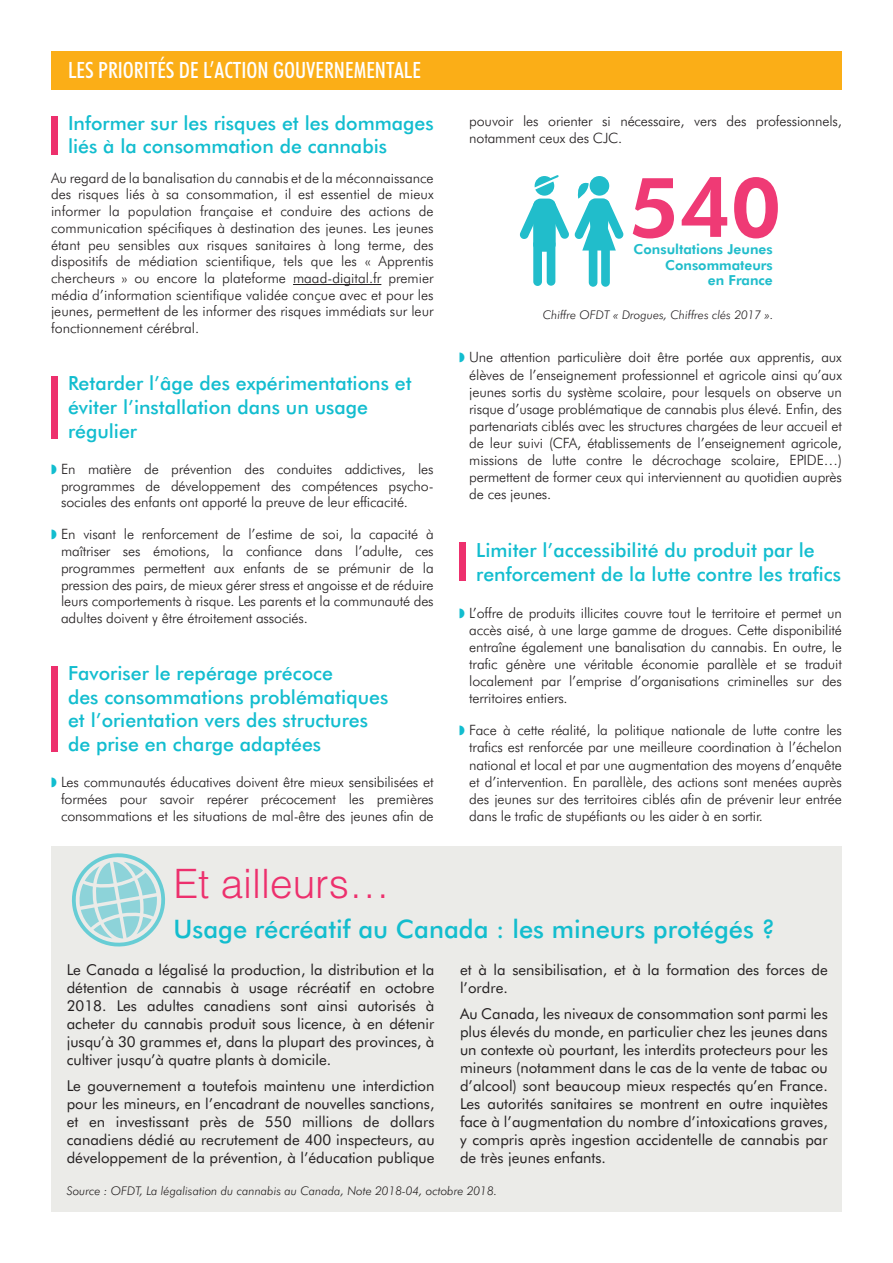
<style>
.page{position:relative;width:893px;height:1263px;background:#fff}
.page>*{position:absolute;margin:0;border:0;box-sizing:border-box;transform-origin:0 0}
.t1{font:800 82.8px "Futura BT";color:#ef3a75}
.t2{font:300 40.5px "Helvetica LT Std";color:#ed306d}
.t3{font:500 25.5px "Futura BT";color:#13bdce}
.t4{font:500 condensed 22.5px "Futura BT";color:#fff}
.t5{font:500 19.5px/23.5px "Futura BT";color:#12bdcf}
.t6{font:15px/18px "Futura BT";color:#231f20;text-align:justify}
.t7{font:300 14.25px/17.1px "Futura BT";letter-spacing:-.01em;color:#231f20;text-align:justify}
.t8{font:800 13.8px/15.6px "Futura BT";color:#21bdcb;text-align:right}
.t9{font:italic 300 12px "Futura BT";color:#231f20}
</style>
<div class="page">
<div style="left:51px;top:51px;width:791px;height:38px;background:#fbae17"></div>
<div style="left:51px;top:846px;width:791px;height:366px;background:#ebebe8"></div>
<hr style="left:293px;top:284px;width:88px;height:1px;background:#231f20">
<div style="left:51px;top:116px;width:6px;height:38px;background:#ed306d"></div>
<div style="left:459px;top:543px;width:7px;height:38px;background:#ed306d"></div>
<div style="left:51px;top:376px;width:6px;height:62px;background:#ed306d"></div>
<div style="left:51px;top:666px;width:6px;height:86px;background:#ed306d"></div>
<svg style="left:72px;top:853px;width:94px;height:94px"></svg>
<div style="left:589px;top:245px;width:8px;height:42px;background:#21bdcb;border-radius:4px"></div>
<div style="left:601px;top:245px;width:9px;height:42px;background:#21bdcb;border-radius:4px"></div>
<div style="left:533px;top:240px;width:9px;height:46px;background:#21bdcb;border-radius:4px"></div>
<div style="left:547px;top:239px;width:8px;height:47px;background:#21bdcb;border-radius:4px"></div>
<svg style="left:520px;top:175px;width:104px;height:76px"></svg>
<h3 class="t4" style="left:68px;top:57px;width:355px">LES PRIORITÉS DE L’ACTION GOUVERNEMENTALE</h3>
<h3 class="t5" style="left:68px;top:111px;width:367px">Informer sur les risques et les dommages liés à la consommation de cannabis</h3>
<p class="t7" style="left:51px;top:169px;width:384px;line-height:16.6px">Au regard de la banalisation du cannabis et de la méconnaissance des risques liés à sa consommation, il est essentiel de mieux informer la population française et conduire des actions de communication spécifiques à destination des jeunes. Les jeunes étant peu sensibles aux risques sanitaires à long terme, des dispositifs de médiation scientifique, tels que les « Apprentis chercheurs » ou encore la plateforme maad-digital.fr premier média d’information scientifique validée conçue avec et pour les jeunes, permettent de les informer des risques immédiats sur leur fonctionnement cérébral.</p>
<h3 class="t5" style="left:68px;top:371px;width:345px">Retarder l’âge des expérimentations et éviter l’installation dans un usage régulier</h3>
<p class="t7" style="left:61px;top:460px;width:374px;line-height:16.6px">En matière de prévention des conduites addictives, les programmes de développement des compétences psycho&shy;sociales des enfants ont apporté la preuve de leur efficacité.</p>
<p class="t7" style="left:61px;top:526px;width:374px;line-height:16.6px">En visant le renforcement de l’estime de soi, la capacité à maîtriser ses émotions, la confiance dans l’adulte, ces programmes permettent aux enfants de se prémunir de la pression des pairs, de mieux gérer stress et angoisse et de réduire leurs comportements à risque. Les parents et la communauté des adultes doivent y être étroitement associés.</p>
<h3 class="t5" style="left:68px;top:661px;width:322px">Favoriser le repérage précoce<br>des consommations problématiques et l’orientation vers des structures de prise en charge adaptées</h3>
<p class="t7" style="left:61px;top:774px;width:374px;line-height:16.6px">Les communautés éducatives doivent être mieux sensibilisées et formées pour savoir repérer précocement les premières consommations et les situations de mal-être des jeunes afin de</p>
<p class="t7" style="left:469px;top:112px;width:374px">pouvoir les orienter si nécessaire, vers des professionnels, notamment ceux des CJC.</p>
<h1 class="t1" style="left:629px;top:157px;width:154px">540</h1>
<p class="t8" style="left:634px;top:241px;width:141px">Consultations Jeunes<br>Consommateurs<br>en France</p>
<p class="t9" style="left:543px;top:307px;width:232px">Chiffre OFDT « Drogues, Chiffres clés 2017 ».</p>
<p class="t7" style="left:469px;top:349px;width:374px">Une attention particulière doit être portée aux apprentis, aux élèves de l’enseignement professionnel et agricole ainsi qu’aux jeunes sortis du système scolaire, pour lesquels on observe un risque d’usage problématique de cannabis plus élevé. Enfin, des partenariats ciblés avec les structures chargées de leur accueil et de leur suivi (CFA, établissements de l’enseignement agricole, missions de lutte contre le décrochage scolaire, EPIDE…) permettent de former ceux qui interviennent au quotidien auprès de ces jeunes.</p>
<h3 class="t5" style="left:476px;top:538px;width:366px;line-height:24px">Limiter l’accessibilité du produit par le renforcement de la lutte contre les trafics</h3>
<p class="t7" style="left:469px;top:604px;width:374px">L’offre de produits illicites couvre tout le territoire et permet un accès aisé, à une large gamme de drogues. Cette disponibilité entraîne également une banalisation du cannabis. En outre, le trafic génère une véritable économie parallèle et se traduit localement par l’emprise d’organisations criminelles sur des territoires entiers.</p>
<p class="t7" style="left:469px;top:722px;width:374px">Face à cette réalité, la politique nationale de lutte contre les trafics est renforcée par une meilleure coordination à l’échelon national et local et par une augmentation des moyens d’enquête et d’intervention. En parallèle, des actions sont menées auprès des jeunes sur des territoires ciblés afin de prévenir leur entrée dans le trafic de stupéfiants ou les aider à en sortir.</p>
<h2 class="t2" style="left:173px;top:859px;width:218px">Et ailleurs…</h2>
<h3 class="t3" style="left:173px;top:913px;width:603px">Usage récréatif au Canada : les mineurs protégés ?</h3>
<p class="t6" style="left:67px;top:960px;width:369px">Le Canada a légalisé la production, la distribution et la détention de cannabis à usage récréatif en octobre 2018. Les adultes canadiens sont ainsi autorisés à acheter du cannabis produit sous licence, à en détenir jusqu’à 30 grammes et, dans la plupart des provinces, à cultiver jusqu’à quatre plants à domicile.</p>
<p class="t6" style="left:67px;top:1077px;width:369px">Le gouvernement a toutefois maintenu une interdiction pour les mineurs, en l’encadrant de nouvelles sanctions, et en investissant près de 550 millions de dollars canadiens dédié au recrutement de 400 inspecteurs, au développement de la prévention, à l’éducation publique</p>
<p class="t6" style="left:460px;top:960px;width:369px">et à la sensibilisation, et à la formation des forces de l’ordre.</p>
<p class="t6" style="left:460px;top:1005px;width:369px">Au Canada, les niveaux de consommation sont parmi les plus élevés du monde, en particulier chez les jeunes dans un contexte où pourtant, les interdits protecteurs pour les mineurs (notamment dans le cas de la vente de tabac ou d’alcool) sont beaucoup mieux respectés qu’en France.<br>Les autorités sanitaires se montrent en outre inquiètes face à l’augmentation du nombre d’intoxications graves, y compris après ingestion accidentelle de cannabis par de très jeunes enfants.</p>
<p class="t9" style="left:67px;top:1183px;width:432px">Source : OFDT, La légalisation du cannabis au Canada, Note 2018-04, octobre 2018.</p>
</div>
